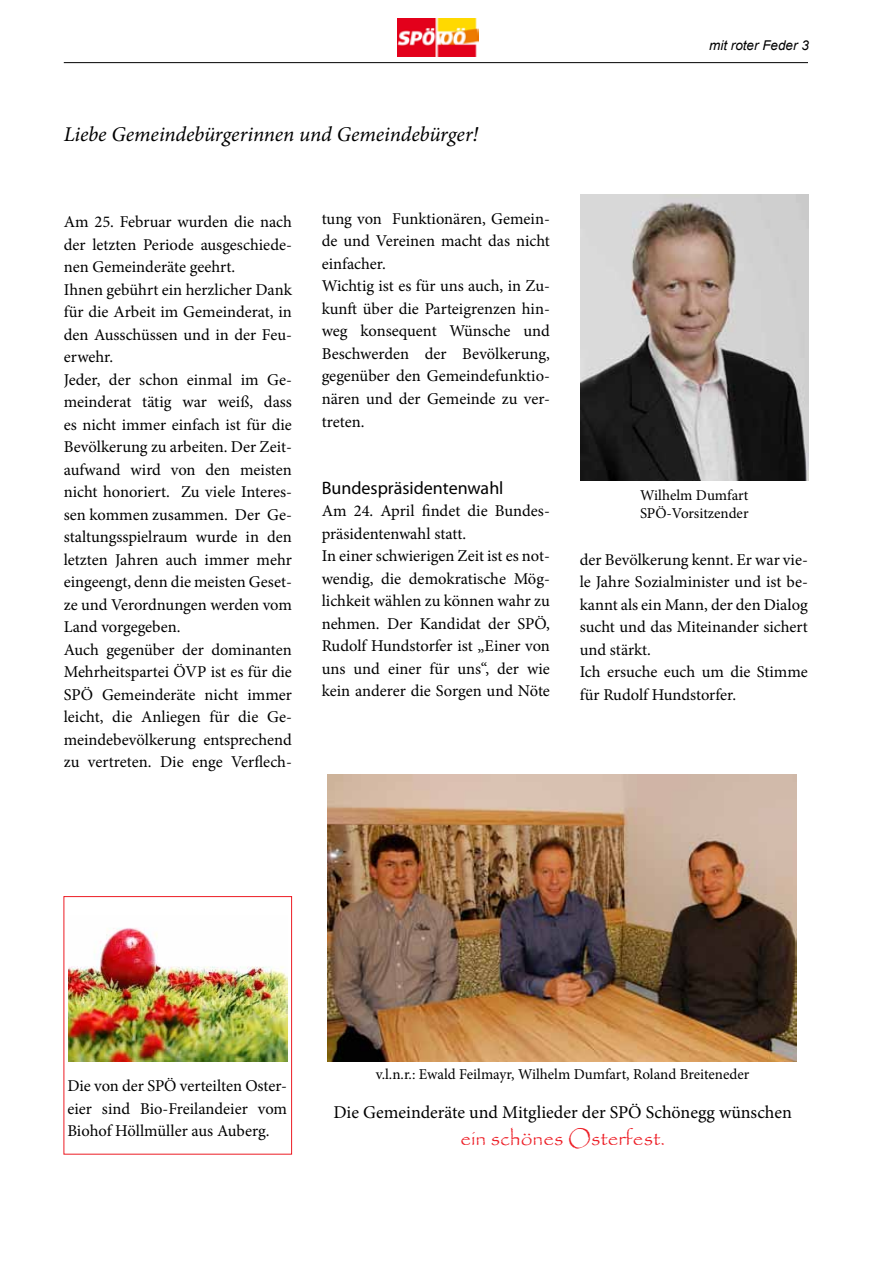
<style>
.page{position:relative;width:893px;height:1263px;background:#fff}
.page>*{position:absolute;margin:0;border:0;box-sizing:border-box;transform-origin:0 0}
.t1{font:italic 21px "Minion Pro";letter-spacing:-.005em;color:#000}
.t2{font:21px "Papyrus";color:#ed1c24}
.t3{font:18px "Minion Pro";color:#000}
.t4{font:18px "Myriad Pro";color:#000}
.t5{font:16.5px/22.5px "Minion Pro";color:#000}
.t6{font:15px/18px "Minion Pro";color:#000}
.t7{font:italic 13.5px "Arial";color:#000}
</style>
<div class="page">
<hr style="left:64px;top:62px;width:744px;height:1px;background:#000">
<img style="left:398px;top:19px;width:80px;height:38px">
<img style="left:327px;top:775px;width:470px;height:286px">
<img style="left:68px;top:928px;width:220px;height:133px">
<div style="left:64px;top:896px;width:228px;height:258px;border:1px solid #ed1c24"></div>
<img style="left:580px;top:194px;width:228px;height:286px">
<p class="t7" style="left:709px;top:37px;width:101px">mit roter Feder 3</p>
<p class="t1" style="left:64px;top:120px;width:416px">Liebe Gemeindebürgerinnen und Gemeindebürger!</p>
<p class="t5" style="left:64px;top:211px;width:230px">Am 25. Februar wurden die nach der letzten Periode ausgeschiede&shy;nen Gemeinderäte geehrt.<br>Ihnen gebührt ein herzlicher Dank für die Arbeit im Gemeinderat, in den Ausschüssen und in der Feu&shy;erwehr.<br>Jeder, der schon einmal im Ge&shy;meinderat tätig war weiß, dass es nicht immer einfach ist für die<br>Bevölkerung zu arbeiten. Der Zeit&shy;aufwand wird von den meisten nicht honoriert. Zu viele Interes&shy;sen kommen zusammen. Der Ge&shy;staltungsspielraum wurde in den letzten Jahren auch immer mehr eingeengt, denn die meisten Geset&shy;ze und Verordnungen werden vom<br>Land vorgegeben.<br>Auch gegenüber der dominanten<br>Mehrheitspartei ÖVP ist es für die<br>SPÖ Gemeinderäte nicht immer leicht, die Anliegen für die Ge&shy;meindebevölkerung entsprechend zu vertreten. Die enge Verflech-</p>
<p class="t5" style="left:322px;top:207px;width:230px">tung von Funktionären, Gemein&shy;de und Vereinen macht das nicht einfacher.<br>Wichtig ist es für uns auch, in Zu&shy;kunft über die Parteigrenzen hin&shy;weg konsequent Wünsche und<br>Beschwerden der Bevölkerung, gegenüber den Gemeindefunktio&shy;nären und der Gemeinde zu ver&shy;treten.</p>
<p class="t4" style="left:322px;top:477px;width:183px">Bundespräsidentenwahl</p>
<p class="t5" style="left:322px;top:500px;width:230px">Am 24. April findet die Bundes&shy;präsidentenwahl statt.<br>In einer schwierigen Zeit ist es not&shy;wendig, die demokratische Mög&shy;lichkeit wählen zu können wahr zu nehmen. Der Kandidat der SPÖ,<br>Rudolf Hundstorfer ist „Einer von uns und einer für uns“, der wie kein anderer die Sorgen und Nöte</p>
<p class="t6" style="left:640px;top:487px;width:110px">Wilhelm Dumfart<br>SPÖ-Vorsitzender</p>
<p class="t5" style="left:580px;top:548px;width:230px">der Bevölkerung kennt. Er war vie&shy;le Jahre Sozialminister und ist be&shy;kannt als ein Mann, der den Dialog sucht und das Miteinander sichert und stärkt.<br>Ich ersuche euch um die Stimme für Rudolf Hundstorfer.</p>
<p class="t5" style="left:67px;top:1075px;width:221px;text-align:justify">Die von der SPÖ verteilten Oster&shy;eier sind Bio-Freilandeier vom Biohof Höllmüller aus Auberg.</p>
<p class="t6" style="left:376px;top:1065px;width:375px">v.l.n.r.: Ewald Feilmayr, Wilhelm Dumfart, Roland Breiteneder</p>
<p class="t3" style="left:333px;top:1100px;width:460px">Die Gemeinderäte und Mitglieder der SPÖ Schönegg wünschen</p>
<p class="t2" style="left:460px;top:1126px;width:206px">ein schönes Osterfest.</p>
</div>
